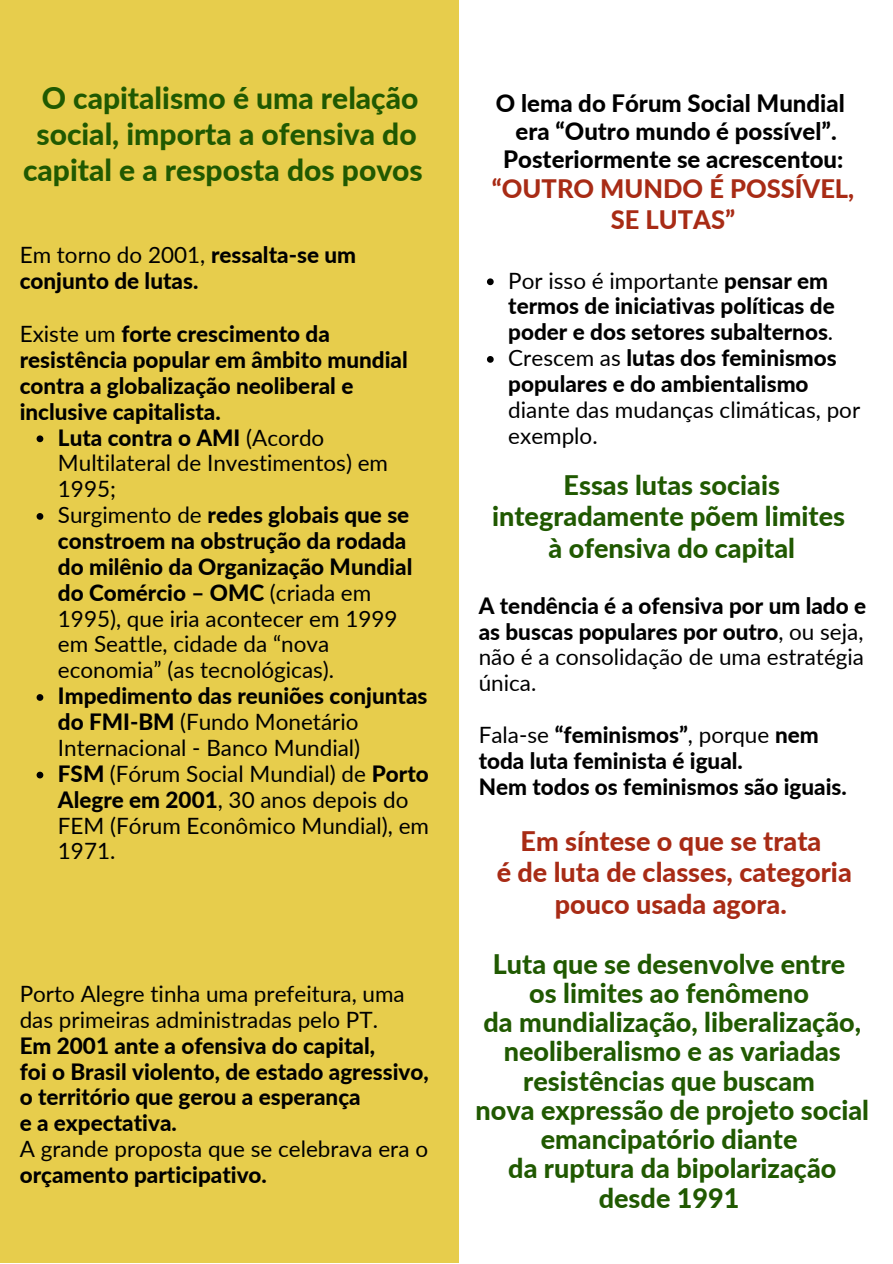
<style>
.page{position:relative;width:893px;height:1264px;background:#fff}
.page>*{position:absolute;margin:0;border:0;box-sizing:border-box;transform-origin:0 0}
.t1{font:800 30px/36px "Lato";color:#205901;text-align:center}
.t2{font:800 27px/29.2px "Lato";color:#205901;text-align:center}
.t3{font:800 27px/31.5px "Lato";color:#a82b15;text-align:center}
.t4{font:800 25.5px "Lato";color:#a82b15}
.t5{font:800 24px/28px "Lato";color:#000;text-align:center}
.t6{font:22.5px/25.8px "Lato";color:#000}
.t7{font:800 22.5px/25.8px "Lato";color:#000}
.s1{font-weight:400}
.s2{font-weight:800}
</style>
<div class="page">
<div style="left:0;top:0;width:458px;height:1262px;background:#e7cd4c"></div>
<svg style="left:37px;top:435px;width:6px;height:7px"></svg>
<svg style="left:37px;top:513px;width:6px;height:7px"></svg>
<svg style="left:37px;top:694px;width:6px;height:7px"></svg>
<svg style="left:37px;top:771px;width:6px;height:7px"></svg>
<svg style="left:487px;top:278px;width:6px;height:7px"></svg>
<svg style="left:487px;top:356px;width:6px;height:7px"></svg>
<p class="t1" style="left:23px;top:79px;width:401px">O capitalismo é uma relação social, importa a ofensiva do capital e a resposta dos povos</p>
<p class="t7" style="left:20px;top:241px;width:338px"><span class="s1">Em torno do 2001,</span> ressalta-se um conjunto de lutas.</p>
<p class="t7" style="left:20px;top:320px;width:389px"><span class="s1">Existe um</span> forte crescimento da resistência popular em âmbito mundial contra a globalização neoliberal e inclusive capitalista.</p>
<p class="t6" style="left:58px;top:424px;width:331px"><span class="s2">Luta contra o AMI</span> (Acordo<br>Multilateral de Investimentos) em<br>1995;</p>
<p class="t6" style="left:58px;top:501px;width:356px">Surgimento de <span class="s2">redes globais que se constroem na obstrução da rodada do milênio da Organização Mundial do Comércio – OMC</span> (criada em<br>1995), que iria acontecer em 1999 em Seattle, cidade da “nova economia” (as tecnológicas).</p>
<p class="t6" style="left:58px;top:682px;width:371px"><span class="s2">Impedimento das reuniões conjuntas do FMI-BM</span> (Fundo Monetário<br>Internacional - Banco Mundial)</p>
<p class="t6" style="left:58px;top:760px;width:372px"><span class="s2">FSM</span> (Fórum Social Mundial) de <span class="s2">Porto<br>Alegre em 2001</span>, 30 anos depois do<br>FEM (Fórum Econômico Mundial), em<br>1971.</p>
<p class="t6" style="left:20px;top:980px;width:386px">Porto Alegre tinha uma prefeitura, uma das primeiras administradas pelo PT.</p>
<p class="t7" style="left:20px;top:1032px;width:357px">Em 2001 ante a ofensiva do capital,</p>
<p class="t7" style="left:20px;top:1057px;width:410px">foi o Brasil violento, de estado agressivo, o território que gerou a esperança</p>
<p class="t7" style="left:20px;top:1109px;width:159px">e a expectativa.</p>
<p class="t6" style="left:20px;top:1135px;width:410px">A grande proposta que se celebrava era o <span class="s2">orçamento participativo.</span></p>
<p class="t5" style="left:496px;top:88px;width:350px">O lema do Fórum Social Mundial</p>
<p class="t5" style="left:503px;top:116px;width:342px">era “Outro mundo é possível”.<br>Posteriormente se acrescentou:</p>
<p class="t4" style="left:492px;top:173px;width:364px">“OUTRO MUNDO É POSSÍVEL,</p>
<p class="t4" style="left:611px;top:203px;width:126px">SE LUTAS”</p>
<p class="t7" style="left:508px;top:267px;width:328px"><span class="s1">Por isso é importante</span> pensar em termos de iniciativas políticas de poder e dos setores subalternos<span class="s1">.</span></p>
<p class="t6" style="left:508px;top:344px;width:353px">Crescem as <span class="s2">lutas dos feminismos populares e do ambientalismo </span>diante das mudanças climáticas, por exemplo.</p>
<p class="t2" style="left:492px;top:468px;width:354px;line-height:31.5px">Essas lutas sociais integradamente põem limites</p>
<p class="t2" style="left:548px;top:533px;width:248px">à ofensiva do capital</p>
<p class="t7" style="left:478px;top:592px;width:389px;text-align:justify">A tendência é a ofensiva por um lado e as buscas populares por outro<span class="s1">, ou seja, não é a consolidação de uma estratégia única.</span></p>
<p class="t7" style="left:478px;top:721px;width:341px"><span class="s1">Fala-se</span> “feminismos”<span class="s1">, porque</span> nem toda luta feminista é igual.</p>
<p class="t7" style="left:478px;top:773px;width:370px">Nem todos os feminismos são iguais.</p>
<p class="t3" style="left:520px;top:824px;width:302px">Em síntese o que se trata</p>
<p class="t3" style="left:496px;top:856px;width:356px">é de luta de classes, categoria pouco usada agora.</p>
<p class="t2" style="left:493px;top:948px;width:354px">Luta que se desenvolve entre</p>
<p class="t2" style="left:529px;top:977px;width:281px">os limites ao fenômeno</p>
<p class="t2" style="left:483px;top:1007px;width:379px">da mundialização, liberalização, neoliberalismo e as variadas resistências que buscam</p>
<p class="t2" style="left:475px;top:1094px;width:395px">nova expressão de projeto social emancipatório diante</p>
<p class="t2" style="left:508px;top:1153px;width:329px">da ruptura da bipolarização desde 1991</p>
</div>
